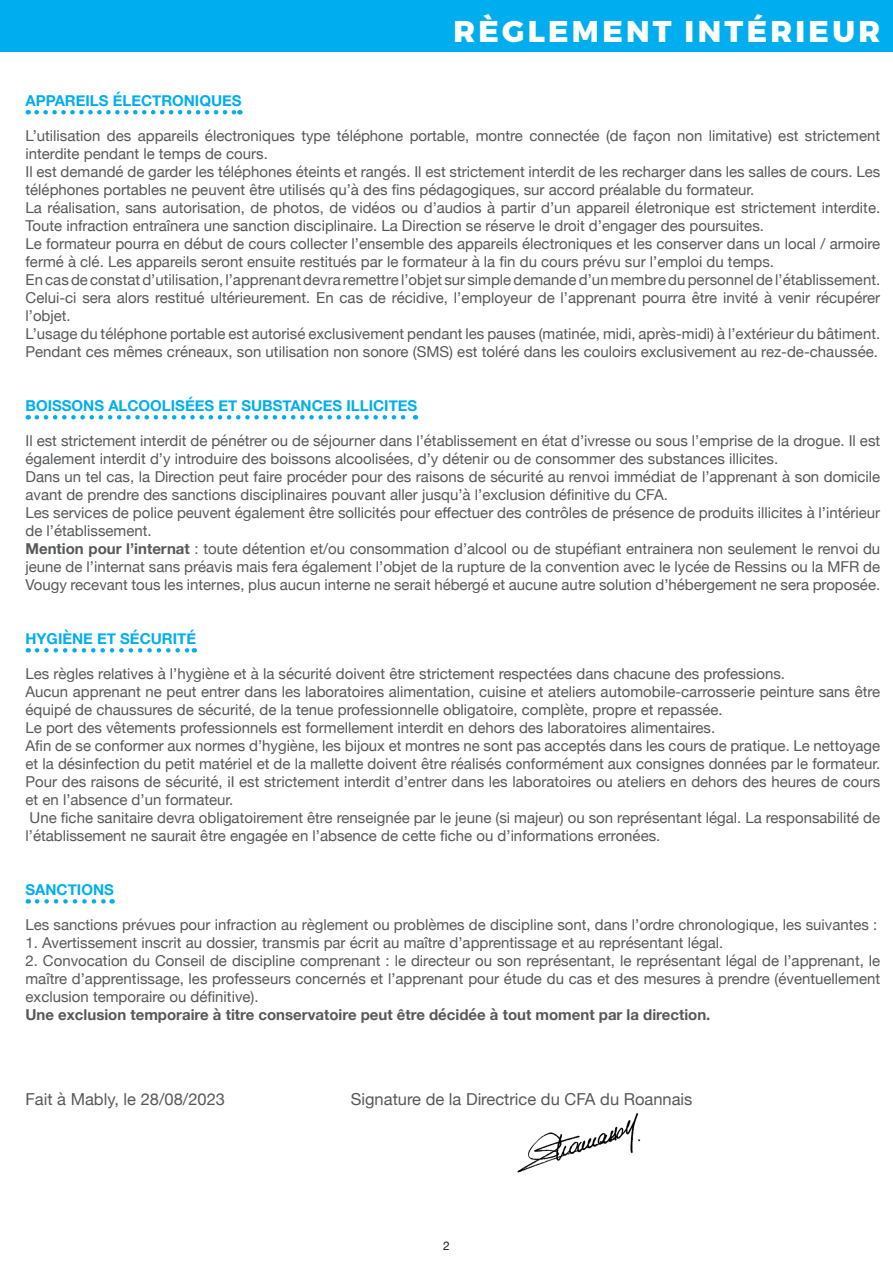
<style>
.page{position:relative;width:893px;height:1263px;background:#fff}
.page>*{position:absolute;margin:0;border:0;box-sizing:border-box;transform-origin:0 0}
.t1{font:800 30px "Montserrat";letter-spacing:.11em;color:#fff}
.t2{font:16.5px "Helvetica Neue";color:#57585a}
.t3{font:15px/18px "Helvetica Neue";color:#57585a}
.t4{font:700 15px "Helvetica Neue";color:#00aeef}
.t5{font:700 15px "Helvetica Neue";color:#57585a}
.t6{font:12px "Helvetica Neue";color:#231f20}
.s1{font-weight:700}
</style>
<div class="page">
<img style="left:517px;top:1113px;width:124px;height:60px">
<svg style="left:37px;top:110px;width:203px;height:4px"></svg>
<svg style="left:37px;top:415px;width:379px;height:4px"></svg>
<svg style="left:37px;top:648px;width:158px;height:4px"></svg>
<svg style="left:37px;top:899px;width:76px;height:4px"></svg>
<div style="left:0;top:0;width:893px;height:51px;background:#00aeef"></div>
<h1 class="t1" style="left:453px;top:12px;width:428px">RÈGLEMENT INTÉRIEUR</h1>
<p class="t4" style="left:26px;top:89px;width:218px">APPAREILS ÉLECTRONIQUES</p>
<p class="t3" style="left:26px;top:128px;width:856px">L’utilisation des appareils électroniques type téléphone portable, montre connectée (de façon non limitative) est strictement interdite pendant le temps de cours.<br>Il est demandé de garder les téléphones éteints et rangés. Il est strictement interdit de les recharger dans les salles de cours. Les téléphones portables ne peuvent être utilisés qu’à des fins pédagogiques, sur accord préalable du formateur.<br>La réalisation, sans autorisation, de photos, de vidéos ou d’audios à partir d’un appareil életronique est strictement interdite.<br>Toute infraction entraînera une sanction disciplinaire. La Direction se réserve le droit d’engager des poursuites.<br>Le formateur pourra en début de cours collecter l’ensemble des appareils électroniques et les conserver dans un local / armoire fermé à clé. Les appareils seront ensuite restitués par le formateur à la fin du cours prévu sur l’emploi du temps.<br>En cas de constat d’utilisation, l’apprenant devra remettre l’objet sur simple demande d’un membre du personnel de l’établissement.<br>Celui-ci sera alors restitué ultérieurement. En cas de récidive, l’employeur de l’apprenant pourra être invité à venir récupérer l’objet.<br>L’usage du téléphone portable est autorisé exclusivement pendant les pauses (matinée, midi, après-midi) à l’extérieur du bâtiment.<br>Pendant ces mêmes créneaux, son utilisation non sonore (SMS) est toléré dans les couloirs exclusivement au rez-de-chaussée.</p>
<p class="t4" style="left:26px;top:394px;width:393px">BOISSONS ALCOOLISÉES ET SUBSTANCES ILLICITES</p>
<p class="t3" style="left:26px;top:433px;width:856px">Il est strictement interdit de pénétrer ou de séjourner dans l’établissement en état d’ivresse ou sous l’emprise de la drogue. Il est également interdit d’y introduire des boissons alcoolisées, d’y détenir ou de consommer des substances illicites.<br>Dans un tel cas, la Direction peut faire procéder pour des raisons de sécurité au renvoi immédiat de l’apprenant à son domicile avant de prendre des sanctions disciplinaires pouvant aller jusqu’à l’exclusion définitive du CFA.<br>Les services de police peuvent également être sollicités pour effectuer des contrôles de présence de produits illicites à l’intérieur de l’établissement.<br><span class="s1">Mention pour l’internat</span> : toute détention et/ou consommation d’alcool ou de stupéfiant entrainera non seulement le renvoi du jeune de l’internat sans préavis mais fera également l’objet de la rupture de la convention avec le lycée de Ressins ou la MFR de Vougy recevant tous les internes, plus aucun interne ne serait hébergé et aucune autre solution d’hébergement ne sera proposée.</p>
<p class="t4" style="left:26px;top:627px;width:172px">HYGIÈNE ET SÉCURITÉ</p>
<p class="t3" style="left:26px;top:666px;width:856px">Les règles relatives à l’hygiène et à la sécurité doivent être strictement respectées dans chacune des professions.<br>Aucun apprenant ne peut entrer dans les laboratoires alimentation, cuisine et ateliers automobile-carrosserie peinture sans être équipé de chaussures de sécurité, de la tenue professionnelle obligatoire, complète, propre et repassée.<br>Le port des vêtements professionnels est formellement interdit en dehors des laboratoires alimentaires.<br>Afin de se conformer aux normes d’hygiène, les bijoux et montres ne sont pas acceptés dans les cours de pratique. Le nettoyage et la désinfection du petit matériel et de la mallette doivent être réalisés conformément aux consignes données par le formateur.<br>Pour des raisons de sécurité, iI est strictement interdit d’entrer dans les laboratoires ou ateliers en dehors des heures de cours et en l’absence d’un formateur.<br>Une fiche sanitaire devra obligatoirement être renseignée par le jeune (si majeur) ou son représentant légal. La responsabilité de l’établissement ne saurait être engagée en l’absence de cette fiche ou d’informations erronées.</p>
<p class="t4" style="left:26px;top:878px;width:90px">SANCTIONS</p>
<p class="t3" style="left:26px;top:917px;width:853px">Les sanctions prévues pour infraction au règlement ou problèmes de discipline sont, dans l’ordre chronologique, les suivantes :</p>
<p class="t3" style="left:26px;top:935px;width:699px">1. Avertissement inscrit au dossier, transmis par écrit au maître d’apprentissage et au représentant légal.</p>
<p class="t3" style="left:26px;top:953px;width:856px;text-align:justify">2. Convocation du Conseil de discipline comprenant : le directeur ou son représentant, le représentant légal de l’apprenant, le maître d’apprentissage, les professeurs concernés et l’apprenant pour étude du cas et des mesures à prendre (éventuellement exclusion temporaire ou définitive).</p>
<p class="t5" style="left:26px;top:1003px;width:686px">Une exclusion temporaire à titre conservatoire peut être décidée à tout moment par la direction.</p>
<p class="t2" style="left:26px;top:1088px;width:201px">Fait à Mably, le 28/08/2023</p>
<p class="t2" style="left:351px;top:1088px;width:343px">Signature de la Directrice du CFA du Roannais</p>
<p class="t6" style="left:443px;top:1237px;width:8px">2</p>
</div>
